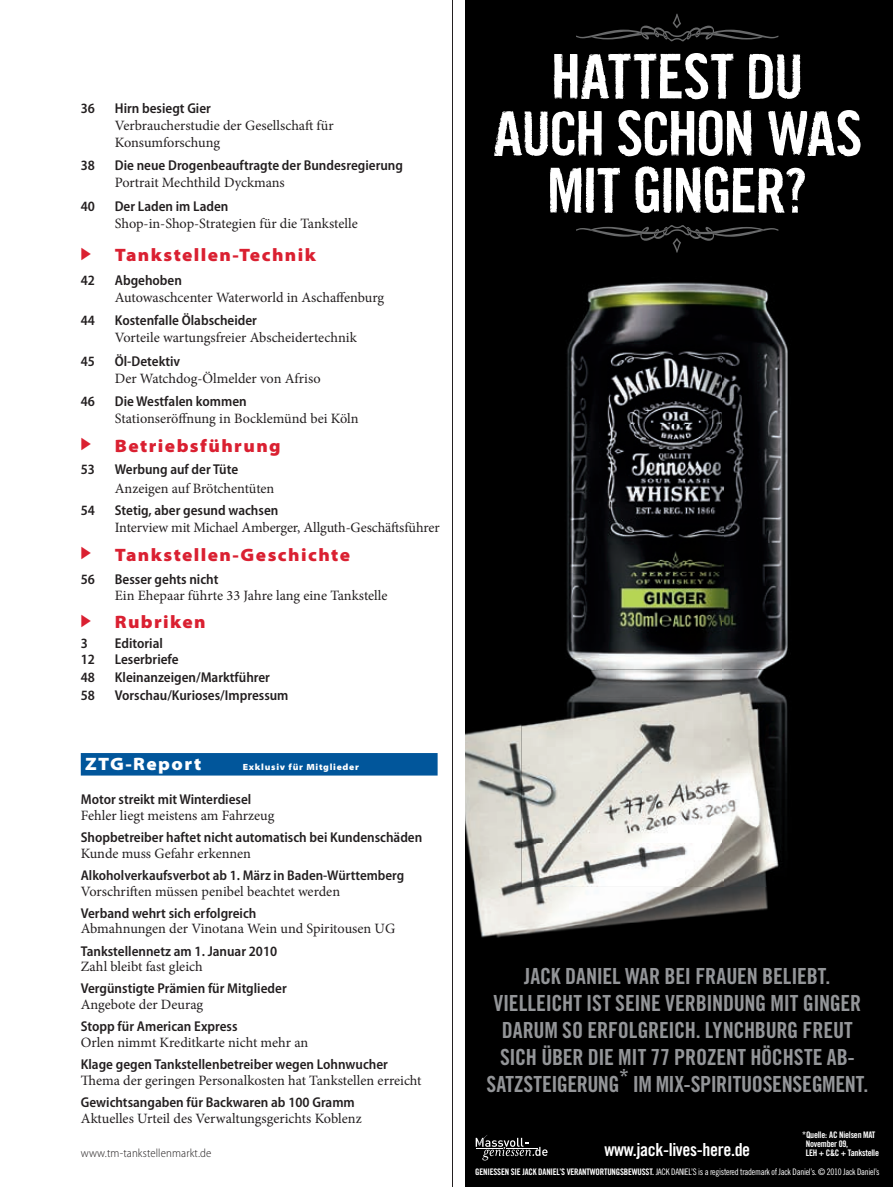
<style>
.page{position:relative;width:893px;height:1187px;background:#fff}
.page>*{position:absolute;margin:0;border:0;box-sizing:border-box;transform-origin:0 0}
.t1{font:57px/57px "Jack Daniels Condensed Bold Intl";letter-spacing:-.025em;color:#fff;text-align:center}
.t2{font:22.2px/27px "Trade Gothic LT Std Bd Cn 20";letter-spacing:-.015em;color:#939598;text-align:center}
.t3{font:900 semi-expanded 18px "Myriad Pro";letter-spacing:.08em;color:#da2031}
.t4{font:18px "Trade Gothic LT Std Bd Cn 20";letter-spacing:-.02em;color:#fff}
.t5{font:900 semi-expanded 18px "Myriad Pro";letter-spacing:.08em;color:#fff}
.t6{font:14.25px/17px "Minion Pro";letter-spacing:-.005em;color:#231f20}
.t7{font:600 semi-condensed 14.25px "Myriad Pro";color:#231f20}
.t8{font:600 semi-condensed 14.1px "Myriad Pro";color:#231f20}
.t9{font:300 semi-condensed 12px "Myriad Pro";letter-spacing:.01em;color:#231f20}
.t10{font:9px "Trade Gothic LT Std Cn 18";letter-spacing:-.03em;color:#fff}
.t11{font:9px/9px "Trade Gothic LT Std Bd Cn 20";letter-spacing:-.025em;color:#fff}
.t12{font:900 semi-expanded 9px "Myriad Pro";letter-spacing:.08em;color:#fff}
.s1{font-family:"Trade Gothic LT Std Bd Cn 20"}
</style>
<div class="page">
<hr style="left:452px;top:0;width:1px;height:1186px;background:#231f20">
<div style="left:81px;top:753px;width:357px;height:22px;background:#01569b"></div>
<div style="left:466px;top:0;width:427px;height:1186px;background:#000"></div>
<img style="left:566px;top:282px;width:222px;height:387px">
<img style="left:466px;top:724px;width:302px;height:214px">
<img style="left:522px;top:669px;width:266px;height:217px">
<svg style="left:576px;top:14px;width:202px;height:27px"></svg>
<svg style="left:576px;top:225px;width:202px;height:28px"></svg>
<svg style="left:476px;top:1135px;width:72px;height:25px"></svg>
<p class="t7" style="left:81px;top:100px;width:16px">36</p>
<p class="t7" style="left:115px;top:100px;width:98px">Hirn besiegt Gier</p>
<p class="t6" style="left:115px;top:117px;width:220px">Verbraucherstudie der Gesellschaft für<br>Konsumforschung</p>
<p class="t7" style="left:81px;top:158px;width:16px">38</p>
<p class="t7" style="left:115px;top:158px;width:290px">Die neue Drogenbeauftragte der Bundesregierung</p>
<p class="t6" style="left:115px;top:174px;width:172px">Portrait Mechthild Dyckmans</p>
<p class="t7" style="left:81px;top:198px;width:16px">40</p>
<p class="t7" style="left:115px;top:198px;width:115px">Der Laden im Laden</p>
<p class="t6" style="left:115px;top:215px;width:244px">Shop-in-Shop-Strategien für die Tankstelle</p>
<p class="t3" style="left:115px;top:245px;width:203px">Tankstellen-Technik</p>
<p class="t7" style="left:81px;top:272px;width:16px">42</p>
<p class="t7" style="left:115px;top:272px;width:69px">Abgehoben</p>
<p class="t6" style="left:115px;top:289px;width:271px">Autowaschcenter Waterworld in Aschaffenburg</p>
<p class="t7" style="left:81px;top:312px;width:16px">44</p>
<p class="t7" style="left:115px;top:312px;width:144px">Kostenfalle Ölabscheider</p>
<p class="t6" style="left:115px;top:329px;width:243px">Vorteile wartungsfreier Abscheidertechnik</p>
<p class="t7" style="left:81px;top:353px;width:16px">45</p>
<p class="t7" style="left:115px;top:353px;width:67px">Öl-Detektiv</p>
<p class="t6" style="left:115px;top:370px;width:207px">Der Watchdog-Ölmelder von Afriso</p>
<p class="t7" style="left:81px;top:393px;width:16px">46</p>
<p class="t7" style="left:115px;top:393px;width:133px">Die Westfalen kommen</p>
<p class="t6" style="left:115px;top:410px;width:245px">Stationseröffnung in Bocklemünd bei Köln</p>
<p class="t3" style="left:115px;top:435px;width:167px">Betriebsführung</p>
<p class="t7" style="left:81px;top:461px;width:16px">53</p>
<p class="t7" style="left:115px;top:461px;width:125px">Werbung auf der Tüte</p>
<p class="t6" style="left:115px;top:480px;width:161px">Anzeigen auf Brötchentüten</p>
<p class="t7" style="left:81px;top:502px;width:16px">54</p>
<p class="t7" style="left:115px;top:502px;width:165px">Stetig, aber gesund wachsen</p>
<p class="t6" style="left:115px;top:519px;width:326px">Interview mit Michael Amberger, Allguth-Geschäftsführer</p>
<p class="t3" style="left:115px;top:544px;width:237px">Tankstellen-Geschichte</p>
<p class="t7" style="left:81px;top:571px;width:16px">56</p>
<p class="t7" style="left:115px;top:571px;width:105px">Besser gehts nicht</p>
<p class="t6" style="left:115px;top:586px;width:274px">Ein Ehepaar führte 33 Jahre lang eine Tankstelle</p>
<p class="t3" style="left:115px;top:612px;width:92px">Rubriken</p>
<p class="t7" style="left:81px;top:635px;width:9px">3</p>
<p class="t7" style="left:115px;top:635px;width:50px">Editorial</p>
<p class="t7" style="left:81px;top:651px;width:16px">12</p>
<p class="t7" style="left:115px;top:651px;width:65px">Leserbriefe</p>
<p class="t7" style="left:81px;top:669px;width:16px">48</p>
<p class="t7" style="left:115px;top:669px;width:157px">Kleinanzeigen/Marktführer</p>
<p class="t7" style="left:81px;top:687px;width:16px">58</p>
<p class="t7" style="left:115px;top:687px;width:175px">Vorschau/Kurioses/Impressum</p>
<h1 class="t1" style="left:492px;top:47px;width:371px">HATTEST DU<br>AUCH SCHON WAS<br>MIT GINGER?</h1>
<p class="t5" style="left:85px;top:753px;width:118px">ZTG-Report</p>
<p class="t12" style="left:243px;top:761px;width:118px">Exklusiv für Mitglieder</p>
<p class="t7" style="left:81px;top:791px;width:172px">Motor streikt mit Winterdiesel</p>
<p class="t6" style="left:81px;top:806px;width:195px">Fehler liegt meistens am Fahrzeug</p>
<p class="t7" style="left:81px;top:829px;width:343px">Shopbetreiber haftet nicht automatisch bei Kundenschäden</p>
<p class="t6" style="left:81px;top:844px;width:172px">Kunde muss Gefahr erkennen</p>
<p class="t8" style="left:81px;top:867px;width:325px">Alkoholverkaufsverbot ab 1. März in Baden-Württemberg</p>
<p class="t6" style="left:81px;top:882px;width:261px">Vorschriften müssen penibel beachtet werden</p>
<p class="t7" style="left:81px;top:905px;width:177px">Verband wehrt sich erfolgreich</p>
<p class="t6" style="left:81px;top:920px;width:316px">Abmahnungen der Vinotana Wein und Spiritousen UG</p>
<p class="t7" style="left:81px;top:942px;width:198px">Tankstellennetz am 1. Januar 2010</p>
<p class="t6" style="left:81px;top:958px;width:123px">Zahl bleibt fast gleich</p>
<p class="t7" style="left:81px;top:980px;width:207px">Vergünstigte Prämien für Mitglieder</p>
<p class="t6" style="left:81px;top:996px;width:124px">Angebote der Deurag</p>
<p class="t7" style="left:81px;top:1018px;width:158px">Stopp für American Express</p>
<p class="t6" style="left:81px;top:1034px;width:229px">Orlen nimmt Kreditkarte nicht mehr an</p>
<p class="t7" style="left:81px;top:1056px;width:309px">Klage gegen Tankstellenbetreiber wegen Lohnwucher</p>
<p class="t6" style="left:81px;top:1071px;width:342px">Thema der geringen Personalkosten hat Tankstellen erreicht</p>
<p class="t7" style="left:81px;top:1094px;width:276px">Gewichtsangaben für Backwaren ab 100 Gramm</p>
<p class="t6" style="left:81px;top:1109px;width:282px">Aktuelles Urteil des Verwaltungsgerichts Koblenz</p>
<p class="t9" style="left:81px;top:1146px;width:132px">www.tm-tankstellenmarkt.de</p>
<p class="t4" style="left:605px;top:1138px;width:147px">www.jack-lives-here.de</p>
<p class="t10" style="left:475px;top:1166px;width:406px"><span class="s1">GENIESSEN SIE JACK DANIEL’S VERANTWORTUNGSBEWUSST.</span> JACK DANIEL’S is a registered trademark of Jack Daniel’s. © 2010 Jack Daniel’s</p>
<h2 class="t2" style="left:487px;top:962px;width:383px">JACK DANIEL WAR BEI FRAUEN BELIEBT.<br>VIELLEICHT IST SEINE VERBINDUNG MIT GINGER DARUM SO ERFOLGREICH. LYNCHBURG FREUT SICH ÜBER DIE MIT 77 PROZENT HÖCHSTE AB-SATZSTEIGERUNG* IM MIX-SPIRITUOSENSEGMENT.</h2>
<p class="t11" style="left:806px;top:1129px;width:75px;text-indent:-4px">*Quelle: AC Nielsen MAT<br>November 09,<br>LEH + C&amp;C + Tankstelle</p>
</div>
